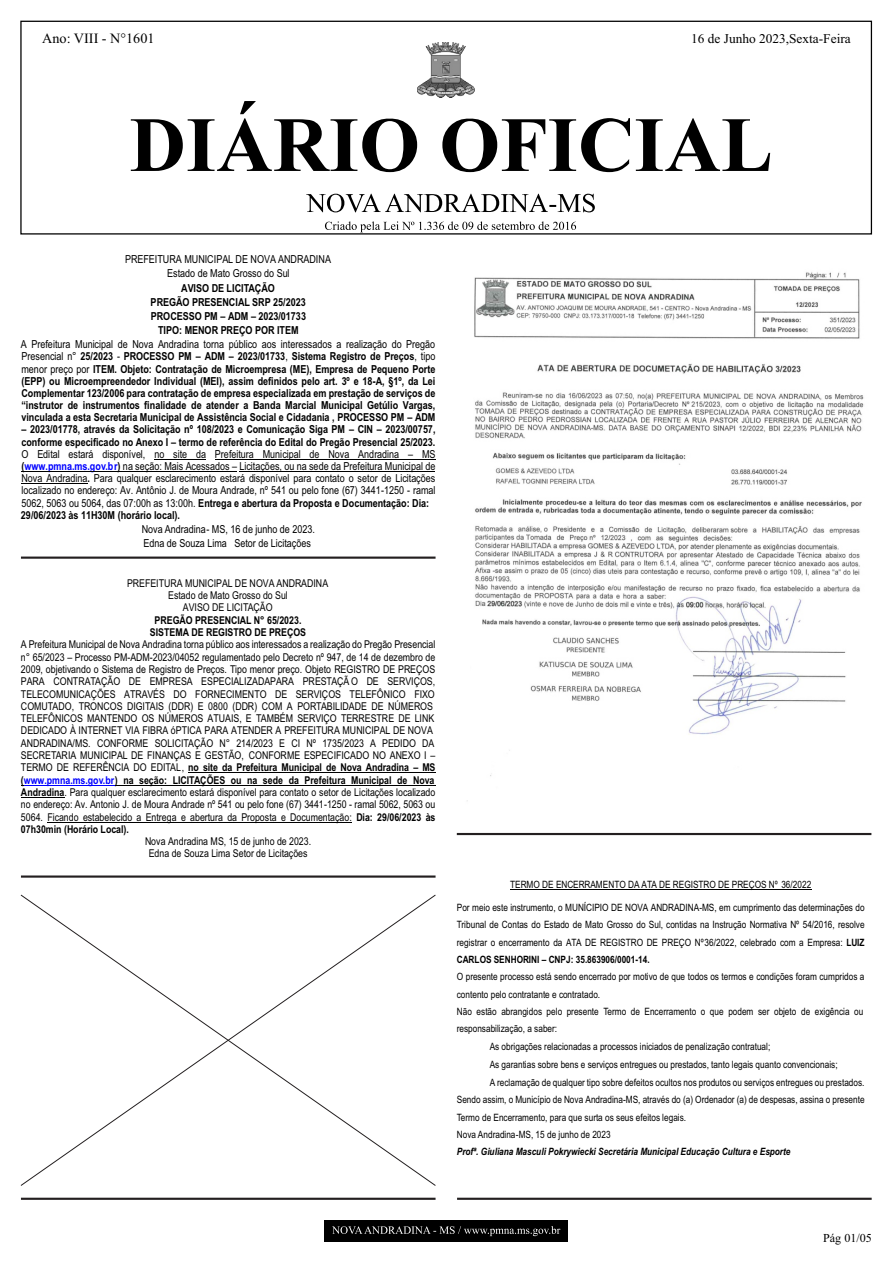
<style>
.page{position:relative;width:893px;height:1263px;background:#fff}
.page>*{position:absolute;margin:0;border:0;box-sizing:border-box;transform-origin:0 0}
.t1{font:14.25px "Times New Roman";color:#000}
.t2{font:13.35px "Times New Roman";color:#000}
.t3{font:12.15px "Times New Roman";color:#000}
.t4{font:700 10.95px/12.1px "Arial Narrow";color:#000;text-align:center}
.t5{font:10.95px/12.1px "Arial Narrow";color:#000}
.t6{font:10.8px/12.3px "Arial Narrow";color:#000;text-align:center}
.t7{font:700 10.8px/12.3px "Arial Narrow";color:#000;text-align:center}
.t8{font:10.05px/17.2px "Arial Narrow";color:#000;text-align:justify}
.t9{font:italic 700 10.05px "Arial Narrow";color:#000}
.s1{font-weight:400}
.s2{font-weight:700}
.s3{font-weight:700;color:#00f}
</style>
<div class="page">
<img style="left:457px;top:272px;width:412px;height:564px">
<div style="left:324px;top:1220px;width:244px;height:22px;background:#000"></div>
<svg style="left:332px;top:1226px;width:228px;height:10px"></svg>
<hr style="left:21px;top:1198px;width:415px;height:2px;background:#231f20">
<hr style="left:457px;top:1198px;width:415px;height:2px;background:#231f20">
<div style="left:20px;top:21px;width:852px;height:214px;border:1px solid #000"></div>
<svg style="left:131px;top:101px;width:639px;height:71px"></svg>
<svg style="left:306px;top:194px;width:289px;height:18px"></svg>
<img style="left:418px;top:43px;width:56px;height:55px">
<svg style="left:325px;top:221px;width:251px;height:11px"></svg>
<hr style="left:457px;top:833px;width:414px;height:2px;background:#231f20">
<hr style="left:21px;top:875px;width:415px;height:3px;background:#231f20">
<hr style="left:21px;top:556px;width:415px;height:3px;background:#231f20">
<hr style="left:154px;top:459px;width:52px;height:1px;background:#000">
<hr style="left:215px;top:459px;width:220px;height:1px;background:#000">
<hr style="left:21px;top:471px;width:216px;height:1px;background:#000">
<hr style="left:239px;top:471px;width:196px;height:1px;background:#000">
<hr style="left:21px;top:483px;width:67px;height:1px;background:#000">
<hr style="left:188px;top:772px;width:247px;height:1px;background:#000">
<hr style="left:24px;top:785px;width:91px;height:1px;background:#00f">
<hr style="left:115px;top:785px;width:320px;height:1px;background:#000">
<hr style="left:21px;top:797px;width:43px;height:1px;background:#000">
<hr style="left:47px;top:822px;width:305px;height:1px;background:#000">
<hr style="left:510px;top:889px;width:301px;height:1px;background:#000">
<svg style="left:20px;top:894px;width:416px;height:292px"></svg>
<h1 class="t1" style="left:42px;top:33px;width:114px">Ano: VIII - N°1601</h1>
<p class="t2" style="left:691px;top:33px;width:161px">16 de Junho 2023,Sexta-Feira</p>
<p class="t5" style="left:125px;top:253px;width:207px;line-height:14.2px;text-align:center">PREFEITURA MUNICIPAL DE NOVA ANDRADINA<br>Estado de Mato Grosso do Sul</p>
<p class="t4" style="left:151px;top:282px;width:157px;line-height:14.2px">AVISO DE LICITAÇÃO<br>PREGÃO PRESENCIAL SRP 25/2023<br>PROCESSO PM – ADM – 2023/01733<br>TIPO: MENOR PREÇO POR ITEM</p>
<p class="t4" style="left:21px;top:339px;width:416px;text-align:justify"><span class="s1">A Prefeitura Municipal de Nova Andradina torna público aos interessados a realização do Pregão Presencial n°</span> 25/2023 <span class="s1">-</span> PROCESSO PM – ADM – 2023/01733<span class="s1">,</span> Sistema Registro de Preços<span class="s1">, tipo menor preço por</span> ITEM. Objeto: Contratação de Microempresa (ME), Empresa de Pequeno Porte (EPP) ou Microempreendedor Individual (MEI), assim definidos pelo art. 3º e 18-A, §1º, da Lei Complementar 123/2006 para contratação de empresa especializada em prestação de serviços de “instrutor de instrumentos finalidade de atender a Banda Marcial Municipal Getúlio Vargas, vinculada a esta Secretaria Municipal de Assistência Social e Cidadania , PROCESSO PM – ADM</p>
<p class="t4" style="left:21px;top:424px;width:416px;text-align:left">– 2023/01778, através da Solicitação nº 108/2023 e Comunicação Siga PM – CIN – 2023/00757, conforme especificado no Anexo I – termo de referência do Edital do Pregão Presencial 25/2023.</p>
<p class="t5" style="left:21px;top:449px;width:416px">O Edital estará disponível, no site da Prefeitura Municipal de Nova Andradina – MS <span class="s2">(</span><span class="s3">www.pmna.ms.gov.br</span><span class="s2">)</span> na seção: Mais Acessados – Licitações, ou na sede da Prefeitura Municipal de Nova Andradina<span class="s2">.</span> Para qualquer esclarecimento estará disponível para contato o setor de Licitações localizado no endereço: Av. Antônio J. de Moura Andrade, nº 541 ou pelo fone (67) 3441-1250 - ramal 5062, 5063 ou 5064, das 07:00h as 13:00h. <span class="s2">Entrega e abertura da Proposta e Documentação: Dia:<br>29/06/2023 às 11H30M (horário local).</span></p>
<p class="t5" style="left:142px;top:523px;width:175px;line-height:13.5px">Nova Andradina- MS, 16 de junho de 2023.<br>Edna de Souza Lima Setor de Licitações</p>
<p class="t6" style="left:127px;top:578px;width:203px">PREFEITURA MUNICIPAL DE NOVA ANDRADINA<br>Estado de Mato Grosso do Sul<br>AVISO DE LICITAÇÃO</p>
<p class="t7" style="left:150px;top:615px;width:158px">PREGÃO PRESENCIAL N° 65/2023.<br>SISTEMA DE REGISTRO DE PREÇOS</p>
<p class="t6" style="left:21px;top:639px;width:416px;text-align:left">A Prefeitura Municipal de Nova Andradina torna público aos interessados a realização do Pregão Presencial n° 65/2023 – Processo PM-ADM-2023/04052 regulamentado pelo Decreto nº 947, de 14 de dezembro de 2009, objetivando o Sistema de Registro de Preços. Tipo menor preço. Objeto REGISTRO DE PREÇOS PARA CONTRATAÇÃO DE EMPRESA ESPECIALIZADAPARA PRESTAÇÃO DE SERVIÇOS, TELECOMUNICAÇÕES ATRAVÉS DO FORNECIMENTO DE SERVIÇOS TELEFÔNICO FIXO COMUTADO, TRONCOS DIGITAIS (DDR) E 0800 (DDR) COM A PORTABILIDADE DE NÚMEROS TELEFÔNICOS MANTENDO OS NÚMEROS ATUAIS, E TAMBÉM SERVIÇO TERRESTRE DE LINK DEDICADO À INTERNET VIA FIBRA óPTICA PARA ATENDER A PREFEITURA MUNICIPAL DE NOVA ANDRADINA/MS. CONFORME SOLICITAÇÃO N° 214/2023 E CI Nº 1735/2023 A PEDIDO DA SECRETARIA MUNICIPAL DE FINANÇAS E GESTÃO, CONFORME ESPECIFICADO NO ANEXO I – TERMO DE REFERÊNCIA DO EDITAL, <span class="s2">no site da Prefeitura Municipal de Nova Andradina – MS (</span><span class="s3">www.pmna.ms.gov.br</span><span class="s2">) na seção: LICITAÇÕES ou na sede da Prefeitura Municipal de Nova Andradina</span>. Para qualquer esclarecimento estará disponível para contato o setor de Licitações localizado no endereço: Av. Antonio J. de Moura Andrade nº 541 ou pelo fone (67) 3441-1250 - ramal 5062, 5063 ou 5064. Ficando estabelecido a Entrega e abertura da Proposta e Documentação: <span class="s2">Dia: 29/06/2023 às 07h30min (Horário Local).</span></p>
<p class="t6" style="left:145px;top:836px;width:168px">Nova Andradina MS, 15 de junho de 2023.<br>Edna de Souza Lima Setor de Licitações</p>
<p class="t8" style="left:510px;top:877px;width:303px">TERMO DE ENCERRAMENTO DA ATA DE REGISTRO DE PREÇOS Nº 36/2022</p>
<p class="t8" style="left:457px;top:900px;width:409px">Por meio este instrumento, o MUNÍCIPIO DE NOVA ANDRADINA-MS, em cumprimento das determinações do Tribunal de Contas do Estado de Mato Grosso do Sul, contidas na Instrução Normativa Nº 54/2016, resolve registrar o encerramento da ATA DE REGISTRO DE PREÇO Nº36/2022, celebrado com a Empresa: <span class="s2">LUIZ CARLOS SENHORINI – CNPJ: 35.863906/0001-14.</span></p>
<p class="t8" style="left:457px;top:969px;width:409px">O presente processo está sendo encerrado por motivo de que todos os termos e condições foram cumpridos a</p>
<p class="t8" style="left:457px;top:986px;width:145px">contento pelo contratante e contratado.</p>
<p class="t8" style="left:457px;top:1004px;width:408px">Não estão abrangidos pelo presente Termo de Encerramento o que podem ser objeto de exigência ou</p>
<p class="t8" style="left:457px;top:1021px;width:102px">responsabilização, a saber:</p>
<p class="t8" style="left:490px;top:1039px;width:282px">As obrigações relacionadas a processos iniciados de penalização contratual;</p>
<p class="t8" style="left:490px;top:1057px;width:349px">As garantias sobre bens e serviços entregues ou prestados, tanto legais quanto convencionais;</p>
<p class="t8" style="left:490px;top:1075px;width:376px">A reclamação de qualquer tipo sobre defeitos ocultos nos produtos ou serviços entregues ou prestados.</p>
<p class="t8" style="left:457px;top:1092px;width:409px">Sendo assim, o Município de Nova Andradina-MS, através do (a) Ordenador (a) de despesas, assina o presente</p>
<p class="t8" style="left:457px;top:1109px;width:231px">Termo de Encerramento, para que surta os seus efeitos legais.</p>
<p class="t8" style="left:457px;top:1127px;width:155px">Nova Andradina-MS, 15 de junho de 2023</p>
<p class="t9" style="left:457px;top:1148px;width:335px">Profª. Giuliana Masculi Pokrywiecki Secretária Municipal Educação Cultura e Esporte</p>
<p class="t3" style="left:823px;top:1233px;width:50px">Pág 01/05</p>
</div>
